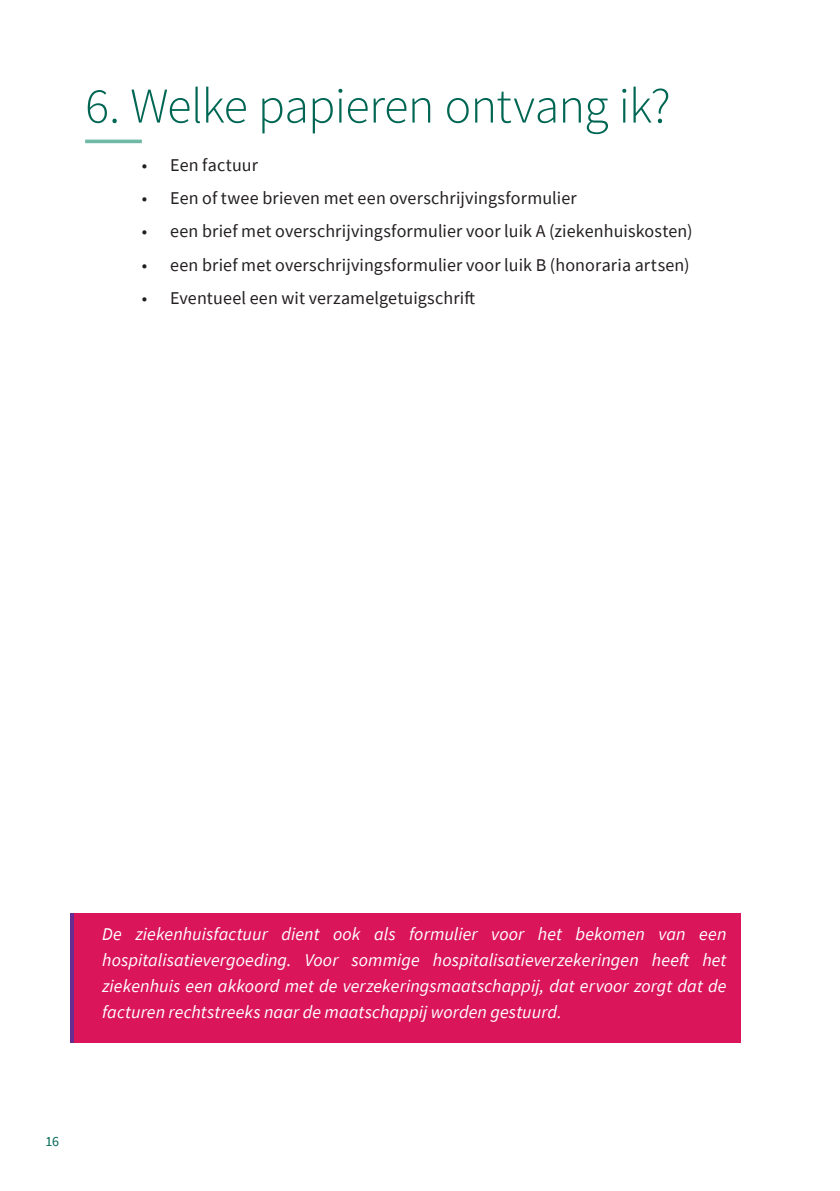
<style>
.page{position:relative;width:840px;height:1191px;background:#fff}
.page>*{position:absolute;margin:0;border:0;box-sizing:border-box;transform-origin:0 0}
.Titel_N1{font:300 50px "Source Sans Pro";letter-spacing:-.015em;color:#006654}
.Body{font:italic 18px/26px "Source Sans Pro";letter-spacing:.005em;color:#fff;text-align:justify}
.t1{font:18px "Source Sans Pro";letter-spacing:.01em;color:#231f20}
.t2{font:14px "Source Sans Pro";color:#006654}
</style>
<div class="page">
<div style="left:71px;top:913px;width:669px;height:129px;background:#da1559"></div>
<hr style="left:85px;top:140px;width:57px;height:3px;background:#70b9a7">
<p class="Titel_N1" style="left:85px;top:75px;width:586px">6. Welke papieren ontvang ik?</p>
<p class="t1" style="left:142px;top:153px;width:117px">• Een factuur</p>
<p class="t1" style="left:142px;top:186px;width:436px">• Een of twee brieven met een overschrijvingsformulier</p>
<p class="t1" style="left:142px;top:220px;width:552px">• een brief met overschrijvingsformulier voor luik A (ziekenhuiskosten)</p>
<p class="t1" style="left:142px;top:253px;width:549px">• een brief met overschrijvingsformulier voor luik B (honoraria artsen)</p>
<p class="t1" style="left:142px;top:286px;width:334px">• Eventueel een wit verzamelgetuigschrift</p>
<p class="Body" style="left:102px;top:920px;width:625px">De ziekenhuisfactuur dient ook als formulier voor het bekomen van een hospitalisatievergoeding. Voor sommige hospitalisatieverzekeringen heeft het ziekenhuis een akkoord met de verzekeringsmaatschappij, dat ervoor zorgt dat de facturen rechtstreeks naar de maatschappij worden gestuurd.</p>
<p class="t2" style="left:45px;top:1132px;width:15px">16</p>
</div>
